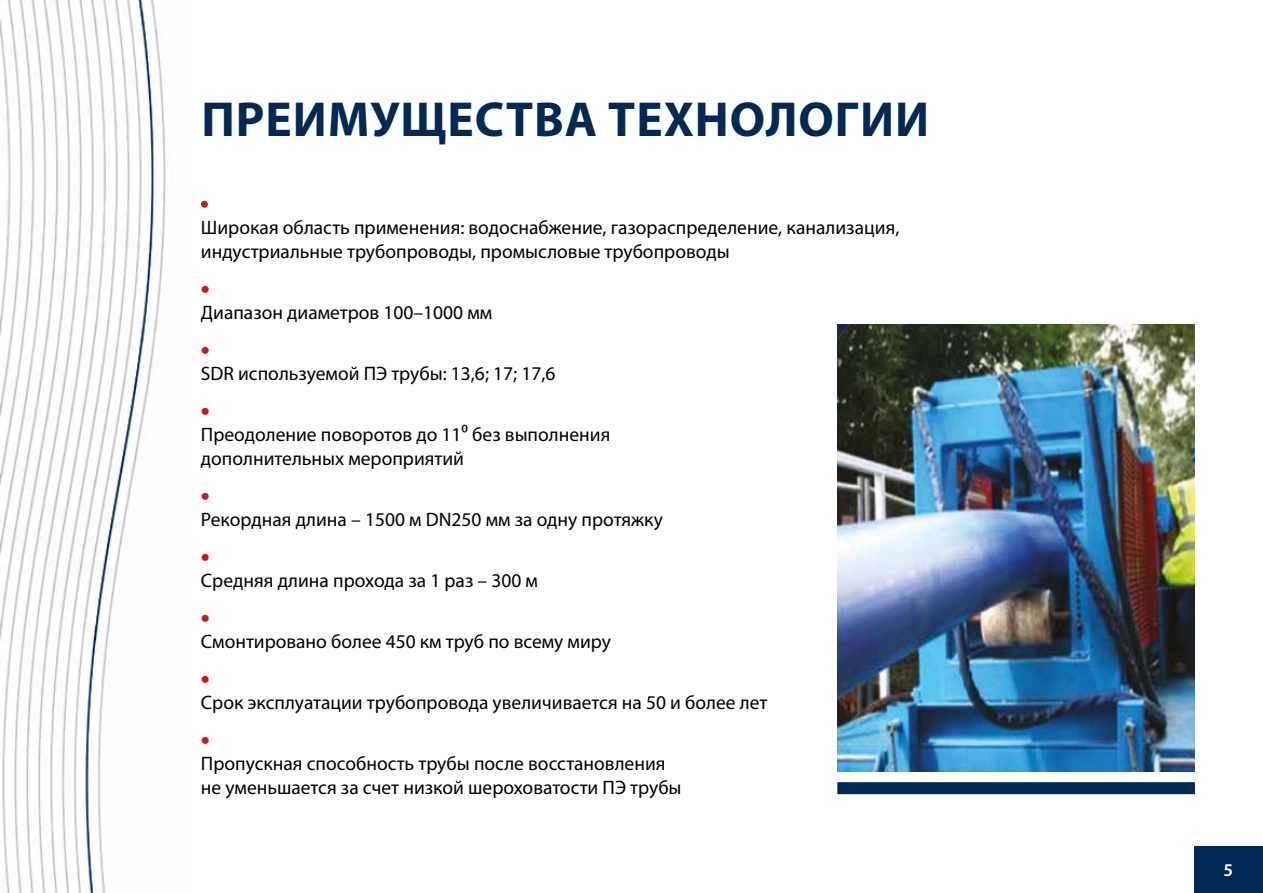
<style>
.page{position:relative;width:1263px;height:893px;background:#fff}
.page>*{position:absolute;margin:0;border:0;box-sizing:border-box;transform-origin:0 0}
.t1{font:700 49.35px "Myriad Pro";letter-spacing:.02em;color:#002954}
.t2{font:19.5px/24.2px "Myriad Pro";color:#000}
.t3{font:19.5px "Symbol";color:#cd171a}
.t4{font:600 18px "Myriad Pro";color:#fff}
</style>
<div class="page">
<img style="left:0;top:0;width:166px;height:893px">
<div style="left:1194px;top:847px;width:69px;height:46px;background:#002954"></div>
<svg style="left:201px;top:201px;width:7px;height:7px"></svg>
<img style="left:837px;top:325px;width:358px;height:446px">
<div style="left:837px;top:782px;width:358px;height:12px;background:#002954"></div>
<h1 class="t1" style="left:201px;top:87px;width:729px">ПРЕИМУЩЕСТВА ТЕХНОЛОГИИ</h1>
<p class="t2" style="left:201px;top:215px;width:700px">Широкая область применения: водоснабжение, газораспределение, канализация, индустриальные трубопроводы, промысловые трубопроводы</p>
<p class="t3" style="left:201px;top:275px;width:10px">•</p>
<p class="t2" style="left:201px;top:300px;width:293px">Диапазон диаметров 100–1000 мм</p>
<p class="t3" style="left:201px;top:336px;width:10px">•</p>
<p class="t2" style="left:201px;top:361px;width:356px">SDR используемой ПЭ трубы: 13,6; 17; 17,6</p>
<p class="t3" style="left:201px;top:397px;width:10px">•</p>
<p class="t2" style="left:201px;top:422px;width:411px">Преодоление поворотов до 11⁰ без выполнения дополнительных мероприятий</p>
<p class="t3" style="left:201px;top:482px;width:10px">•</p>
<p class="t2" style="left:201px;top:507px;width:463px">Рекордная длина – 1500 м DN250 мм за одну протяжку</p>
<p class="t3" style="left:201px;top:543px;width:10px">•</p>
<p class="t2" style="left:201px;top:568px;width:339px">Средняя длина прохода за 1 раз – 300 м</p>
<p class="t3" style="left:201px;top:604px;width:10px">•</p>
<p class="t2" style="left:201px;top:629px;width:412px">Смонтировано более 450 км труб по всему миру</p>
<p class="t3" style="left:201px;top:665px;width:10px">•</p>
<p class="t2" style="left:201px;top:690px;width:568px">Срок эксплуатации трубопровода увеличивается на 50 и более лет</p>
<p class="t3" style="left:201px;top:726px;width:10px">•</p>
<p class="t2" style="left:201px;top:751px;width:482px">Пропускная способность трубы после восстановления не уменьшается за счет низкой шероховатости ПЭ трубы</p>
<p class="t4" style="left:1223px;top:858px;width:11px">5</p>
</div>
